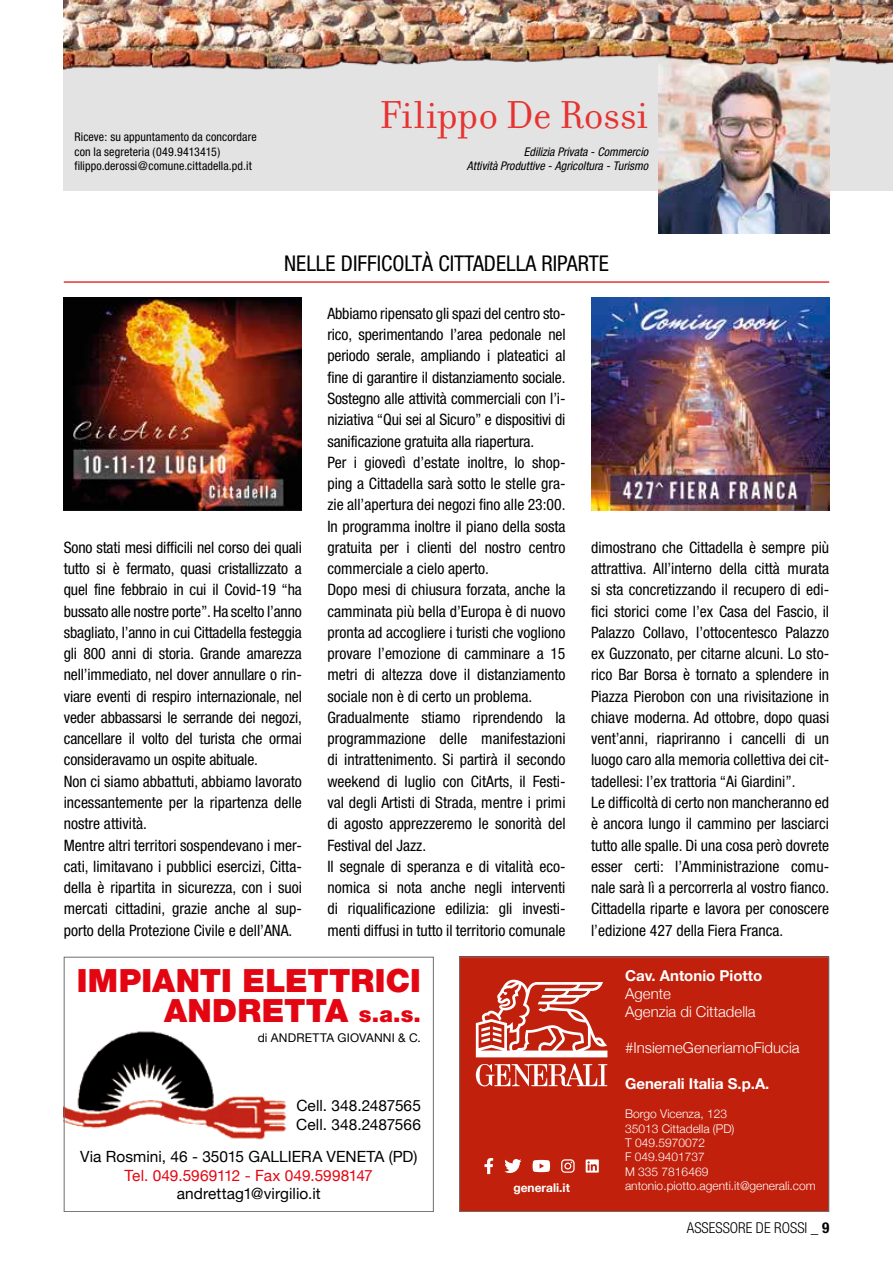
<style>
.page{position:relative;width:893px;height:1263px;background:#fff}
.page>*{position:absolute;margin:0;border:0;box-sizing:border-box;transform-origin:0 0}
.t1{font:42px "Filosofia OT";letter-spacing:-.005em;color:#e63331}
.t2{font:900 32.1px/29.5px "Helvetica Neue";letter-spacing:.005em;color:#e30612;text-align:right}
.t3{font:condensed 21.75px "Helvetica Neue";color:#000}
.t4{font:condensed 15.75px/21.3px "Helvetica Neue";color:#000;text-align:justify}
.t5{font:15.45px/18.6px "Helvetica Neue";letter-spacing:.005em;color:#000}
.t6{font:300 15px/18px "Helvetica Neue";color:#fff}
.t7{font:700 15px "Helvetica Neue";color:#fff}
.t8{font:300 condensed 15px "Helvetica Neue";color:#000}
.t9{font:300 12px/14.4px "Helvetica Neue";color:#fff}
.t10{font:condensed 12px "Helvetica Neue";letter-spacing:.01em;color:#000}
.t11{font:italic condensed 12px "Helvetica Neue";color:#000}
.t12{font:12px "Helvetica Neue";letter-spacing:.015em;color:#000}
.t13{font:700 12px "Helvetica Neue";color:#fff}
.s1{font-size:22.2px}
.s2{color:#e30612}
.s3{font-weight:700}
</style>
<div class="page">
<div style="left:459px;top:957px;width:370px;height:255px;background:#c1210c"></div>
<svg style="left:476px;top:1063px;width:131px;height:23px"></svg>
<svg style="left:476px;top:979px;width:131px;height:78px"></svg>
<svg style="left:504px;top:1159px;width:17px;height:14px"></svg>
<svg style="left:484px;top:1158px;width:9px;height:16px"></svg>
<svg style="left:533px;top:1160px;width:17px;height:12px"></svg>
<svg style="left:561px;top:1159px;width:14px;height:14px"></svg>
<svg style="left:586px;top:1159px;width:13px;height:13px"></svg>
<div style="left:459px;top:957px;width:370px;height:255px;border:1px solid #6e6e6e"></div>
<img style="left:66px;top:1031px;width:221px;height:109px">
<div style="left:64px;top:957px;width:370px;height:255px;border:1px solid #6e6e6e"></div>
<div style="left:64px;top:43px;width:829px;height:148px;background:#e3e3e3"></div>
<img style="left:659px;top:78px;width:170px;height:156px">
<img style="left:64px;top:0;width:829px;height:78px">
<hr style="left:64px;top:281px;width:765px;height:2px;background:#e63331">
<img style="left:64px;top:298px;width:238px;height:212px">
<img style="left:591px;top:298px;width:238px;height:212px">
<p class="t10" style="left:74px;top:130px;width:184px">Riceve: su appuntamento da concordare</p>
<p class="t10" style="left:74px;top:144px;width:147px">con la segreteria (049.9413415)</p>
<p class="t10" style="left:74px;top:159px;width:179px">filippo.derossi@comune.cittadella.pd.it</p>
<p class="t1" style="left:379px;top:91px;width:270px">Filippo De Rossi</p>
<p class="t11" style="left:524px;top:144px;width:126px">Edilizia Privata - Commercio</p>
<p class="t11" style="left:467px;top:159px;width:183px">Attività Produttive - Agricoltura - Turismo</p>
<p class="t3" style="left:284px;top:250px;width:326px">NELLE DIFFICOLTÀ CITTADELLA RIPARTE</p>
<p class="t4" style="left:64px;top:536px;width:240px">Sono stati mesi difficili nel corso dei quali tutto si è fermato, quasi cristallizzato a quel fine febbraio in cui il Covid-19 “ha bussato alle nostre porte”. Ha scelto l’anno sbagliato, l’anno in cui Cittadella festeggia gli 800 anni di storia. Grande amarezza nell’immediato, nel dover annullare o rin&shy;viare eventi di respiro internazionale, nel veder abbassarsi le serrande dei negozi, cancellare il volto del turista che ormai consideravamo un ospite abituale.</p>
<p class="t4" style="left:64px;top:770px;width:240px">Non ci siamo abbattuti, abbiamo lavorato incessantemente per la ripartenza delle nostre attività.</p>
<p class="t4" style="left:64px;top:834px;width:240px">Mentre altri territori sospendevano i mer&shy;cati, limitavano i pubblici esercizi, Citta&shy;della è ripartita in sicurezza, con i suoi mercati cittadini, grazie anche al sup&shy;porto della Protezione Civile e dell’ANA.</p>
<p class="t4" style="left:327px;top:303px;width:240px">Abbiamo ripensato gli spazi del centro sto&shy;rico, sperimentando l’area pedonale nel periodo serale, ampliando i plateatici al fine di garantire il distanziamento sociale.<br>Sostegno alle attività commerciali con l’i&shy;niziativa “Qui sei al Sicuro” e dispositivi di sanificazione gratuita alla riapertura.</p>
<p class="t4" style="left:327px;top:451px;width:240px">Per i giovedì d’estate inoltre, lo shop&shy;ping a Cittadella sarà sotto le stelle gra&shy;zie all’apertura dei negozi fino alle 23:00.<br>In programma inoltre il piano della sosta gratuita per i clienti del nostro centro commerciale a cielo aperto.</p>
<p class="t4" style="left:327px;top:579px;width:240px">Dopo mesi di chiusura forzata, anche la camminata più bella d’Europa è di nuovo pronta ad accogliere i turisti che vogliono provare l’emozione di camminare a 15 metri di altezza dove il distanziamento sociale non è di certo un problema.</p>
<p class="t4" style="left:327px;top:707px;width:240px">Gradualmente stiamo riprendendo la programmazione delle manifestazioni di intrattenimento. Si partirà il secondo weekend di luglio con CitArts, il Festi&shy;val degli Artisti di Strada, mentre i primi di agosto apprezzeremo le sonorità del Festival del Jazz.</p>
<p class="t4" style="left:327px;top:855px;width:240px">Il segnale di speranza e di vitalità eco&shy;nomica si nota anche negli interventi di riqualificazione edilizia: gli investi&shy;menti diffusi in tutto il territorio comunale</p>
<p class="t4" style="left:591px;top:536px;width:240px">dimostrano che Cittadella è sempre più attrattiva. All’interno della città murata si sta concretizzando il recupero di edi&shy;fici storici come l’ex Casa del Fascio, il Palazzo Collavo, l’ottocentesco Palazzo ex Guzzonato, per citarne alcuni. Lo sto&shy;rico Bar Borsa è tornato a splendere in Piazza Pierobon con una rivisitazione in chiave moderna. Ad ottobre, dopo quasi vent’anni, riapriranno i cancelli di un luogo caro alla memoria collettiva dei cit&shy;tadellesi: l’ex trattoria “Ai Giardini”.</p>
<p class="t4" style="left:591px;top:792px;width:240px">Le difficoltà di certo non mancheranno ed è ancora lungo il cammino per lasciarci tutto alle spalle. Di una cosa però dovrete esser certi: l’Amministrazione comu&shy;nale sarà lì a percorrerla al vostro fianco.<br>Cittadella riparte e lavora per conoscere l’edizione 427 della Fiera Franca.</p>
<p class="t2" style="left:77px;top:966px;width:346px">IMPIANTI ELETTRICI<br>ANDRETTA <span class="s1">s.a.s.</span></p>
<p class="t12" style="left:258px;top:1028px;width:165px">di ANDRETTA GIOVANNI &amp; C.</p>
<p class="t5" style="left:296px;top:1097px;width:126px">Cell. 348.2487565<br>Cell. 348.2487566</p>
<p class="t5" style="left:80px;top:1148px;width:339px;text-align:center">Via Rosmini, 46 - 35015 GALLIERA VENETA (PD)<br><span class="s2">Tel. 049.5969112 - Fax 049.5998147 </span>andrettag1@virgilio.it</p>
<p class="t6" style="left:625px;top:966px;width:139px"><span class="s3">Cav. Antonio Piotto<br></span>Agente<br>Agenzia di Cittadella</p>
<p class="t6" style="left:625px;top:1038px;width:176px">#InsiemeGeneriamoFiducia</p>
<p class="t7" style="left:625px;top:1072px;width:146px">Generali Italia S.p.A.</p>
<p class="t9" style="left:625px;top:1106px;width:111px">Borgo Vicenza, 123<br>35013 Cittadella (PD)<br>T 049.5970072<br>F 049.9401737<br>M 335 7816469</p>
<p class="t13" style="left:513px;top:1178px;width:58px">generali.it</p>
<p class="t9" style="left:625px;top:1178px;width:192px">antonio.piotto.agenti.it@generali.com</p>
<p class="t8" style="left:687px;top:1219px;width:144px">ASSESSORE DE ROSSI _ <span class="s3">9</span></p>
</div>
